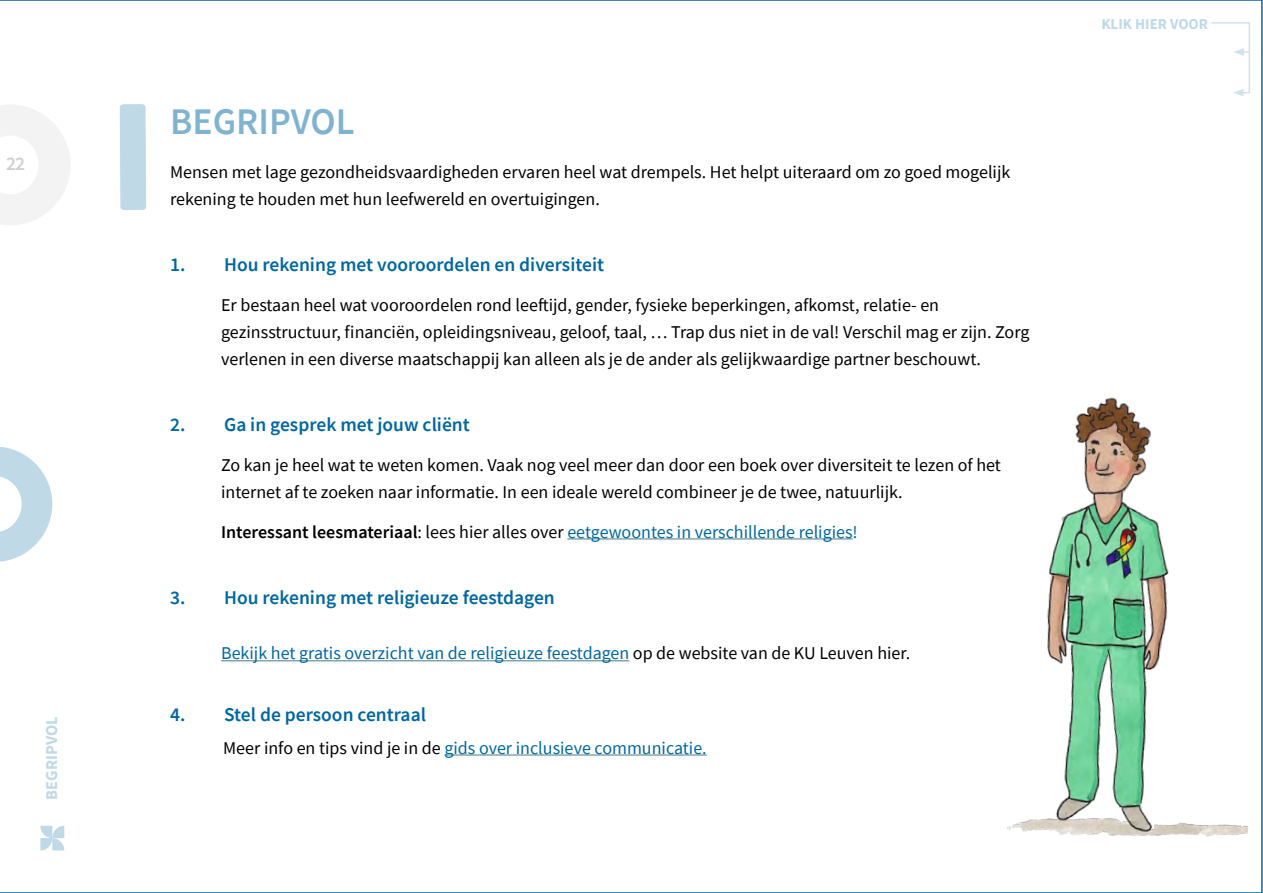
<style>
.page{position:relative;width:1263px;height:893px;background:#fff}
.page>*{position:absolute;margin:0;border:0;box-sizing:border-box;transform-origin:0 0}
.t1{font:600 37.5px "Source Sans Pro";color:#80b3cf}
.t2{font:600 19.5px "Source Sans Pro";color:#00679f}
.t3{font:600 19.5px "Source Sans Pro";color:#cfd0d0}
.t4{font:18px/27px "Source Sans Pro";color:#000}
.t5{font:18px "Source Sans Pro";color:#00679f}
.t6{font:700 16.5px "Source Sans Pro";color:#bfd9e7}
.t7{font:700 15px "Source Sans Pro";color:#bfd9e7}
.s1{font-weight:600;color:#000}
.s2{color:#000}
</style>
<div class="page">
<svg style="left:40px;top:826px;width:24px;height:24px"></svg>
<svg style="left:0;top:105px;width:70px;height:120px"></svg>
<svg style="left:1211px;top:22px;width:39px;height:74px"></svg>
<img style="left:1007px;top:332px;width:256px;height:537px">
<hr style="left:567px;top:538px;width:286px;height:1px;background:#467886">
<hr style="left:221px;top:660px;width:408px;height:1px;background:#467886">
<hr style="left:444px;top:755px;width:263px;height:1px;background:#467886">
<div style="left:120px;top:104px;width:26px;height:106px;background:#bfd9e7"></div>
<svg style="left:0;top:447px;width:52px;height:115px"></svg>
<p class="t3" style="left:6px;top:151px;width:21px">22</p>
<p class="t6" style="left:40px;top:800px;width:85px;rotate:-90deg">BEGRIPVOL</p>
<h1 class="t1" style="left:170px;top:97px;width:186px">BEGRIPVOL</h1>
<p class="t4" style="left:170px;top:159px;width:842px">Mensen met lage gezondheidsvaardigheden ervaren heel wat drempels. Het helpt uiteraard om zo goed mogelijk rekening te houden met hun leefwereld en overtuigingen.</p>
<p class="t2" style="left:170px;top:252px;width:436px">1. Hou rekening met vooroordelen en diversiteit</p>
<p class="t4" style="left:221px;top:292px;width:810px">Er bestaan heel wat vooroordelen rond leeftijd, gender, fysieke beperkingen, afkomst, relatie- en gezinsstructuur, financiën, opleidingsniveau, geloof, taal, … Trap dus niet in de val! Verschil mag er zijn. Zorg verlenen in een diverse maatschappij kan alleen als je de ander als gelijkwaardige partner beschouwt.</p>
<p class="t2" style="left:170px;top:412px;width:301px">2. Ga in gesprek met jouw cliënt</p>
<p class="t4" style="left:221px;top:451px;width:781px">Zo kan je heel wat te weten komen. Vaak nog veel meer dan door een boek over diversiteit te lezen of het internet af te zoeken naar informatie. In een ideale wereld combineer je de twee, natuurlijk.</p>
<p class="t5" style="left:221px;top:520px;width:638px"><span class="s1">Interessant leesmateriaal</span><span class="s2">: lees hier alles over</span> eetgewoontes in verschillende religies!</p>
<p class="t2" style="left:170px;top:584px;width:386px">3. Hou rekening met religieuze feestdagen</p>
<p class="t5" style="left:221px;top:642px;width:690px">Bekijk het gratis overzicht van de religieuze feestdagen <span class="s2">op de website van de KU Leuven hier.</span></p>
<p class="t2" style="left:170px;top:702px;width:257px">4. Stel de persoon centraal</p>
<p class="t5" style="left:223px;top:736px;width:485px"><span class="s2">Meer info en tips vind je in de</span> gids over inclusieve communicatie.</p>
<p class="t7" style="left:1101px;top:14px;width:108px">KLIK HIER VOOR</p>
</div>
